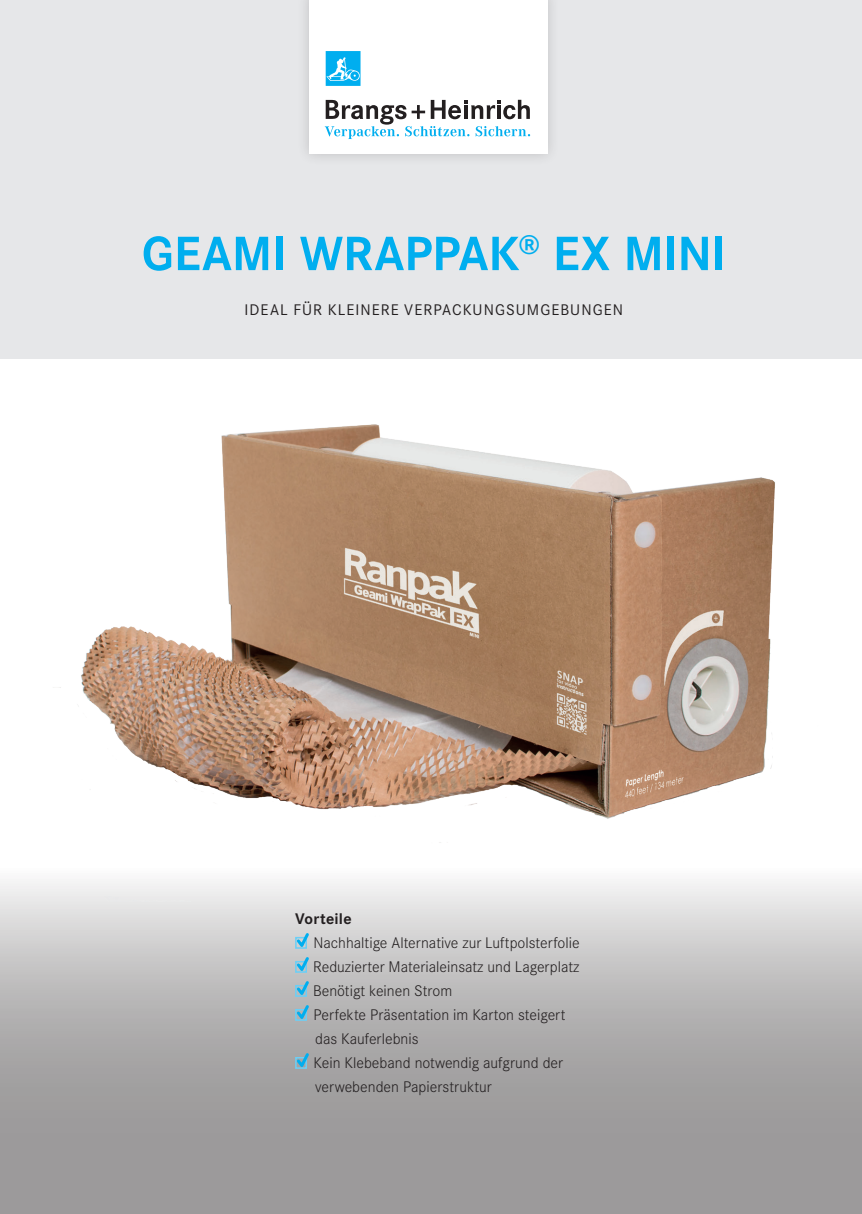
<style>
.page{position:relative;width:862px;height:1214px;background:#fff}
.page>*{position:absolute;margin:0;border:0;box-sizing:border-box;transform-origin:0 0}
.t1{font:700 50px "Corporate S";letter-spacing:-.005em;color:#00aeef}
.t2{font:300 16px/24px "Corporate S";color:#231f20}
.t3{font:16px "Corporate S";letter-spacing:.065em;color:#231f20}
.t4{font:700 16px "Corporate S";letter-spacing:.02em;color:#231f20}
</style>
<div class="page">
<svg style="left:0;top:881px;width:862px;height:332px;background:#b0afaf"></svg>
<div style="left:0;top:0;width:862px;height:358px;background:#e6e7e9"></div>
<img style="left:31px;top:358px;width:801px;height:543px">
<svg style="left:294px;top:930px;width:17px;height:93px;background:#98c0cf"></svg>
<svg style="left:294px;top:1050px;width:17px;height:21px"></svg>
<div style="left:296px;top:0;width:264px;height:166px;background:#231f20;opacity:.2"></div>
<div style="left:309px;top:0;width:238px;height:153px;background:#fff"></div>
<svg style="left:326px;top:51px;width:34px;height:35px"></svg>
<svg style="left:325px;top:100px;width:205px;height:39px"></svg>
<p class="t1" style="left:142px;top:219px;width:585px">GEAMI WRAPPAK<sup>®</sup> EX MINI</p>
<p class="t3" style="left:245px;top:299px;width:380px">IDEAL FÜR KLEINERE VERPACKUNGSUMGEBUNGEN</p>
<p class="t4" style="left:295px;top:907px;width:58px">Vorteile</p>
<p class="t2" style="left:313px;top:929px;width:268px">Nachhaltige Alternative zur Luftpolsterfolie</p>
<p class="t2" style="left:313px;top:953px;width:268px">Reduzierter Materialeinsatz und Lagerplatz</p>
<p class="t2" style="left:313px;top:977px;width:141px">Benötigt keinen Strom</p>
<p class="t2" style="left:313px;top:1001px;width:253px">Perfekte Präsentation im Karton steigert das Kauferlebnis</p>
<p class="t2" style="left:313px;top:1049px;width:251px">Kein Klebeband notwendig aufgrund der verwebenden Papierstruktur</p>
</div>
